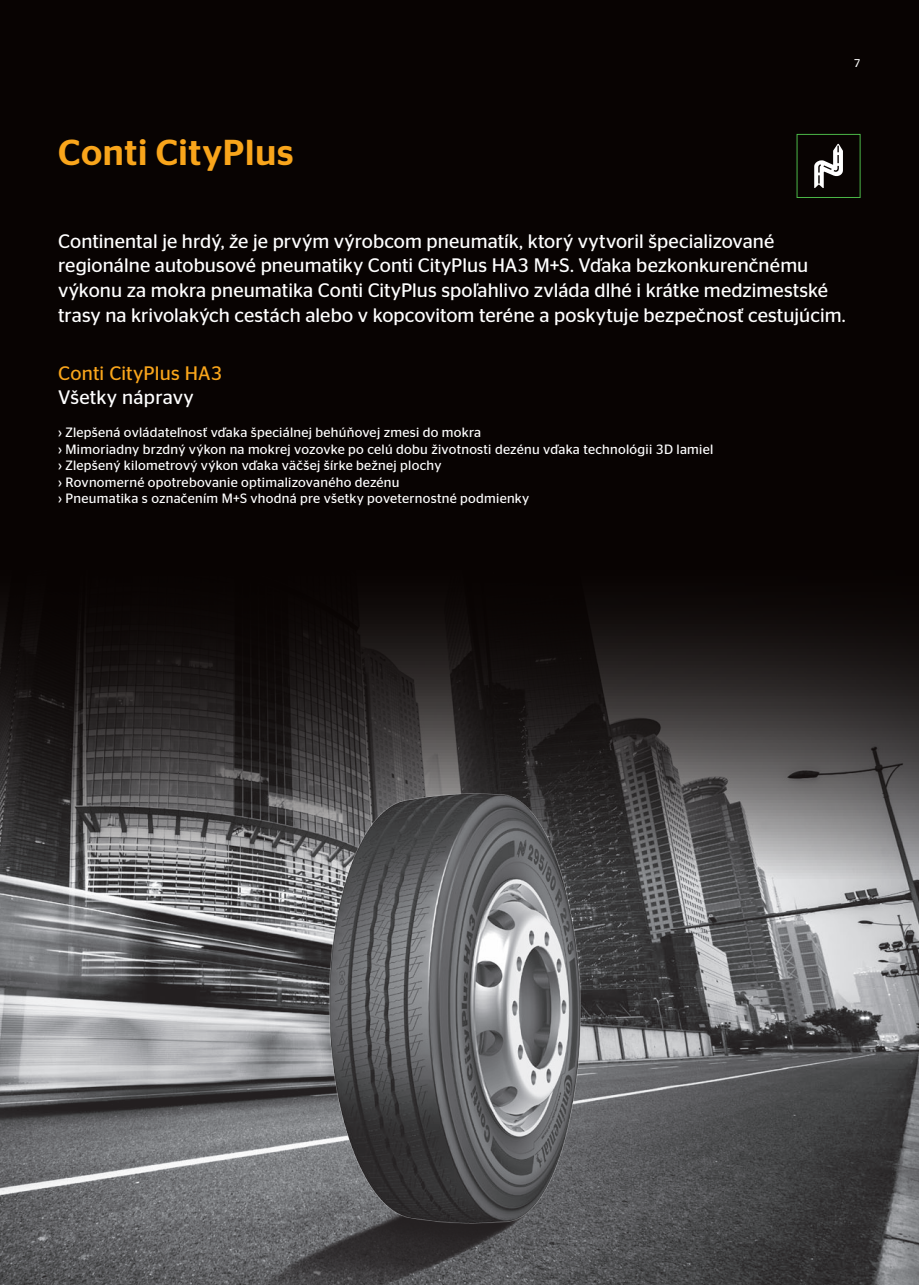
<style>
.page{position:relative;width:919px;height:1285px;background:#fff}
.page>*{position:absolute;margin:0;border:0;box-sizing:border-box;transform-origin:0 0}
.t1{font:500 36px "Continental Stag Sans";letter-spacing:.02em;color:#f9a51b}
.t2{font:19.5px/24.8px "Continental Stag Sans";letter-spacing:.005em;color:#fff}
.t3{font:19.5px "Continental Stag Sans";letter-spacing:.01em;color:#f9a51b}
.t4{font:13.5px/16.5px "Continental Stag Sans";letter-spacing:.02em;color:#fff}
.t5{font:11.25px "Continental Stag Sans";color:#fff}
</style>
<div class="page">
<div style="left:0;top:0;width:918px;height:1284px;background:#080302"></div>
<img style="left:0;top:614px;width:918px;height:670px">
<svg style="left:814px;top:144px;width:28px;height:44px"></svg>
<div style="left:796px;top:134px;width:64px;height:64px;border:1px solid #4cb848"></div>
<svg style="left:210px;top:1186px;width:365px;height:98px;background:#575759"></svg>
<img style="left:318px;top:783px;width:267px;height:447px">
<p class="t5" style="left:853px;top:56px;width:8px">7</p>
<h1 class="t1" style="left:58px;top:132px;width:237px">Conti CityPlus</h1>
<p class="t2" style="left:58px;top:228px;width:789px">Continental je hrdý, že je prvým výrobcom pneumatík, ktorý vytvoril špecializované regionálne autobusové pneumatiky Conti CityPlus HA3 M+S. Vďaka bezkonkurenčnému výkonu za mokra pneumatika Conti CityPlus spoľahlivo zvláda dlhé i krátke medzimestské trasy na krivolakých cestách alebo v kopcovitom teréne a poskytuje bezpečnosť cestujúcim.</p>
<p class="t3" style="left:58px;top:362px;width:166px">Conti CityPlus HA3</p>
<p class="t2" style="left:58px;top:385px;width:137px">Všetky nápravy</p>
<p class="t4" style="left:58px;top:424px;width:656px">› Zlepšená ovládateľnosť vďaka špeciálnej behúňovej zmesi do mokra<br>› Mimoriadny brzdný výkon na mokrej vozovke po celú dobu životnosti dezénu vďaka technológii 3D lamiel › Zlepšený kilometrový výkon vďaka väčšej šírke bežnej plochy<br>› Rovnomerné opotrebovanie optimalizovaného dezénu<br>› Pneumatika s označením M+S vhodná pre všetky poveternostné podmienky</p>
</div>
